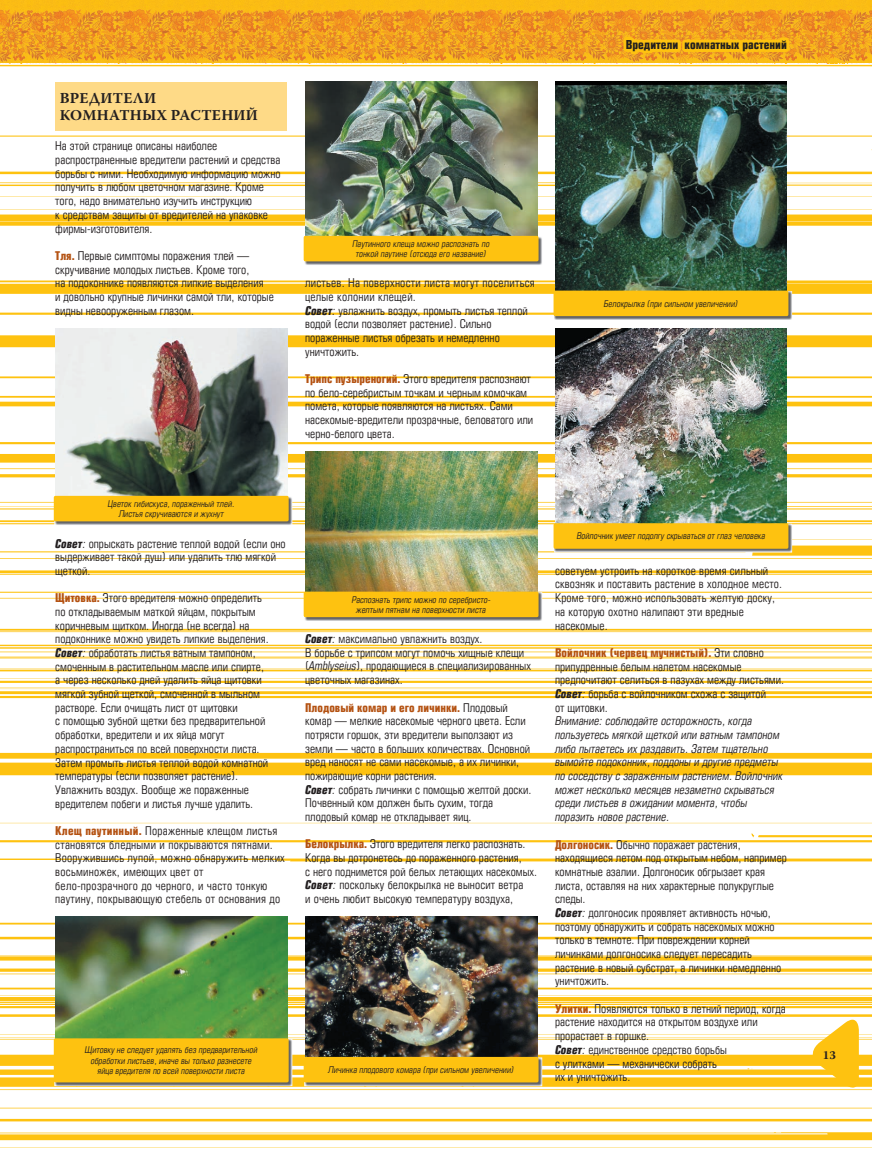
<style>
.page{position:relative;width:872px;height:1149px;background:#fff}
.page>*{position:absolute;margin:0;border:0;box-sizing:border-box;transform-origin:0 0}
.t1{font:700 15px/16.5px "Warnock Pro";letter-spacing:.01em;color:#231f20}
.t2{font:700 12px "Europe Cond";color:#231f20}
.t3{font:700 12px "Warnock Pro";color:#231f20}
.t4{font:11.7px/13.6px "Europe Cond";color:#231f20}
.t5{font:italic 11.7px/13.6px "Europe Cond";color:#231f20}
.t6{font:11.7px/13.6px "Europe Cond";letter-spacing:.02em;color:#231f20}
.t7{font:italic 9px/10.5px "Europe Cond";color:#231f20;text-align:center}
.s1{font-weight:700;color:#b45212}
.s2{font-weight:700;font-style:italic}
.s3{font-style:italic}
</style>
<div class="page">
<img style="left:0;top:0;width:872px;height:1148px">
<img style="left:377px;top:64px;width:140px;height:1px">
<img style="left:0;top:64px;width:96px;height:1px">
<img style="left:236px;top:64px;width:141px;height:1px">
<img style="left:797px;top:64px;width:75px;height:1px">
<img style="left:517px;top:64px;width:140px;height:1px">
<img style="left:96px;top:64px;width:140px;height:1px">
<div style="left:55px;top:82px;width:232px;height:48px;background:#feda87"></div>
<img style="left:55px;top:328px;width:232px;height:167px">
<img style="left:54px;top:496px;width:238px;height:29px">
<div style="left:55px;top:497px;width:232px;height:22px;background:#fec210"></div>
<div style="left:54px;top:495px;width:235px;height:26px;border:3px solid #fec210"></div>
<img style="left:55px;top:916px;width:232px;height:121px">
<img style="left:54px;top:1038px;width:238px;height:47px">
<div style="left:55px;top:1039px;width:232px;height:41px;background:#fec210"></div>
<div style="left:54px;top:1037px;width:235px;height:45px;border:3px solid #fec210"></div>
<img style="left:305px;top:82px;width:232px;height:154px">
<img style="left:304px;top:236px;width:238px;height:29px">
<div style="left:305px;top:237px;width:232px;height:23px;background:#fec210"></div>
<div style="left:304px;top:236px;width:234px;height:25px;border:3px solid #fec210"></div>
<img style="left:555px;top:328px;width:232px;height:195px">
<img style="left:305px;top:451px;width:232px;height:140px">
<img style="left:305px;top:916px;width:232px;height:140px">
<img style="left:554px;top:523px;width:238px;height:29px">
<div style="left:555px;top:524px;width:232px;height:23px;background:#fec210"></div>
<div style="left:553px;top:523px;width:235px;height:25px;border:3px solid #fec210"></div>
<img style="left:555px;top:82px;width:232px;height:208px">
<img style="left:554px;top:291px;width:238px;height:29px">
<div style="left:555px;top:292px;width:232px;height:22px;background:#fec210"></div>
<div style="left:553px;top:290px;width:235px;height:26px;border:3px solid #fec210"></div>
<img style="left:304px;top:1057px;width:238px;height:28px">
<div style="left:305px;top:1058px;width:232px;height:22px;background:#fec210"></div>
<div style="left:304px;top:1056px;width:234px;height:26px;border:3px solid #fec210"></div>
<img style="left:304px;top:592px;width:238px;height:28px">
<div style="left:305px;top:593px;width:232px;height:22px;background:#fec210"></div>
<div style="left:304px;top:591px;width:234px;height:26px;border:3px solid #fec210"></div>
<svg style="left:805px;top:1011px;width:54px;height:83px"></svg>
<svg style="left:576px;top:0;width:216px;height:80px"></svg>
<p class="t1" style="left:60px;top:90px;width:199px">ВРЕДИТЕЛИ<br>КОМНАТНЫХ РАСТЕНИЙ</p>
<p class="t4" style="left:55px;top:139px;width:227px">На этой странице описаны наиболее распространенные вредители растений и средства борьбы с ними. Необходимую информацию можно получить в любом цветочном магазине. Кроме того, надо внимательно изучить инструкцию<br>к средствам защиты от вредителей на упаковке фирмы-изготовителя.</p>
<p class="t4" style="left:55px;top:248px;width:220px"><span class="s1">Тля.</span> Первые симптомы поражения тлей — скручивание молодых листьев. Кроме того,<br>на подоконнике появляются липкие выделения<br>и довольно крупные личинки самой тли, которые видны невооруженным глазом.</p>
<p class="t7" style="left:352px;top:238px;width:139px">Паутинного клеща можно распознать по тонкой паутине (отсюда его название)</p>
<p class="t4" style="left:305px;top:276px;width:231px">листьев. На поверхности листа могут поселиться целые колонии клещей.<br><span class="s2">Совет</span><span class="s3">:</span> увлажнить воздух, промыть листья теплой водой (если позволяет растение). Сильно пораженные листья обрезать и немедленно уничтожить.</p>
<p class="t4" style="left:305px;top:372px;width:229px"><span class="s1">Трипс пузыреногий.</span> Этого вредителя распознают по бело-серебристым точкам и черным комочкам помета, которые появляются на листьях. Сами насекомые-вредители прозрачные, беловатого или черно-белого цвета.</p>
<p class="t2" style="left:626px;top:37px;width:163px">Вредители комнатных растений</p>
<p class="t7" style="left:604px;top:298px;width:136px">Белокрылка (при сильном увеличении)</p>
<p class="t7" style="left:108px;top:498px;width:128px">Цветок гибискуса, пораженный тлей.<br>Листья скручиваются и жухнут</p>
<p class="t4" style="left:55px;top:536px;width:232px"><span class="s2">Совет</span><span class="s3">:</span> опрыскать растение теплой водой (если оно выдерживает такой душ) или удалить тлю мягкой щеткой.</p>
<p class="t4" style="left:55px;top:591px;width:215px"><span class="s1">Щитовка.</span> Этого вредителя можно определить по откладываемым маткой яйцам, покрытым коричневым щитком. Иногда (не всегда) на подоконнике можно увидеть липкие выделения.<br><span class="s2">Совет</span><span class="s3">:</span> обработать листья ватным тампоном, смоченным в растительном масле или спирте, а через несколько дней удалить яйца щитовки мягкой зубной щеткой, смоченной в мыльном растворе. Если очищать лист от щитовки<br>с помощью зубной щетки без предварительной обработки, вредители и их яйца могут распространиться по всей поверхности листа.<br>Затем промыть листья теплой водой комнатной температуры (если позволяет растение).<br>Увлажнить воздух. Вообще же пораженные вредителем побеги и листья лучше удалить.</p>
<p class="t6" style="left:55px;top:823px;width:231px"><span class="s1">Клещ паутинный.</span> Пораженные клещом листья становятся бледными и покрываются пятнами.<br>Вооружившись лупой, можно обнаружить мелких восьминожек, имеющих цвет от бело-прозрачного до черного, и часто тонкую паутину, покрывающую стебель от основания до</p>
<p class="t7" style="left:85px;top:1044px;width:174px">Щитовку не следует удалять без предварительной обработки листьев, иначе вы только разнесете яйца вредителя по всей поверхности листа</p>
<p class="t7" style="left:352px;top:593px;width:140px">Распознать трипс можно по серебристо&shy;желтым пятнам на поверхности листа</p>
<p class="t4" style="left:305px;top:631px;width:227px"><span class="s2">Совет</span><span class="s3">:</span> максимально увлажнить воздух.<br>В борьбе с трипсом могут помочь хищные клещи (<span class="s3">Amblyseius</span>), продающиеся в специализированных цветочных магазинах.</p>
<p class="t4" style="left:305px;top:700px;width:228px"><span class="s1">Плодовый комар и его личинки.</span> Плодовый комар — мелкие насекомые черного цвета. Если потрясти горшок, эти вредители выползают из земли — часто в больших количествах. Основной вред наносят не сами насекомые, а их личинки, пожирающие корни растения.<br><span class="s2">Совет</span><span class="s3">:</span> собрать личинки с помощью желтой доски.<br>Почвенный ком должен быть сухим, тогда плодовый комар не откладывает яиц.</p>
<p class="t4" style="left:305px;top:836px;width:233px"><span class="s1">Белокрылка.</span> Этого вредителя легко распознать.<br>Когда вы дотронетесь до пораженного растения,<br>с него поднимется рой белых летающих насекомых.<br><span class="s2">Совет</span><span class="s3">:</span> поскольку белокрылка не выносит ветра<br>и очень любит высокую температуру воздуха,</p>
<p class="t7" style="left:328px;top:1064px;width:187px">Личинка плодового комара (при сильном увеличении)</p>
<p class="t7" style="left:576px;top:530px;width:190px">Войлочник умеет подолгу скрываться от глаз человека</p>
<p class="t4" style="left:555px;top:563px;width:229px">советуем устроить на короткое время сильный сквозняк и поставить растение в холодное место.<br>Кроме того, можно использовать желтую доску, на которую охотно налипают эти вредные насекомые.</p>
<p class="t4" style="left:555px;top:645px;width:230px"><span class="s1">Войлочник (червец мучнистый).</span> Эти словно припудренные белым налетом насекомые предпочитают селиться в пазухах между листьями.<br><span class="s2">Совет</span><span class="s3">:</span> борьба с войлочником схожа с защитой<br>от щитовки.</p>
<p class="t5" style="left:555px;top:714px;width:229px">Внимание: соблюдайте осторожность, когда пользуетесь мягкой щеткой или ватным тампоном либо пытаетесь их раздавить. Затем тщательно вымойте подоконник, поддоны и другие предметы по соседству с зараженным растением. Войлочник может несколько месяцев незаметно скрываться среди листьев в ожидании момента, чтобы поразить новое растение.</p>
<p class="t4" style="left:555px;top:837px;width:233px"><span class="s1">Долгоносик.</span> Обычно поражает растения, находящиеся летом под открытым небом, например комнатные азалии. Долгоносик обгрызает края листа, оставляя на них характерные полукруглые следы.<br><span class="s2">Совет</span><span class="s3">:</span> долгоносик проявляет активность ночью, поэтому обнаружить и собрать насекомых можно только в темноте. При повреждении корней личинками долгоносика следует пересадить растение в новый субстрат, а личинки немедленно уничтожить.</p>
<p class="t4" style="left:555px;top:1001px;width:232px"><span class="s1">Улитки.</span> Появляются только в летний период, когда растение находится на открытом воздухе или прорастает в горшке.<br><span class="s2">Совет</span><span class="s3">:</span> единственное средство борьбы<br>с улитками — механически собрать<br>их и уничтожить.</p>
<p class="t3" style="left:823px;top:1047px;width:14px">13</p>
</div>
